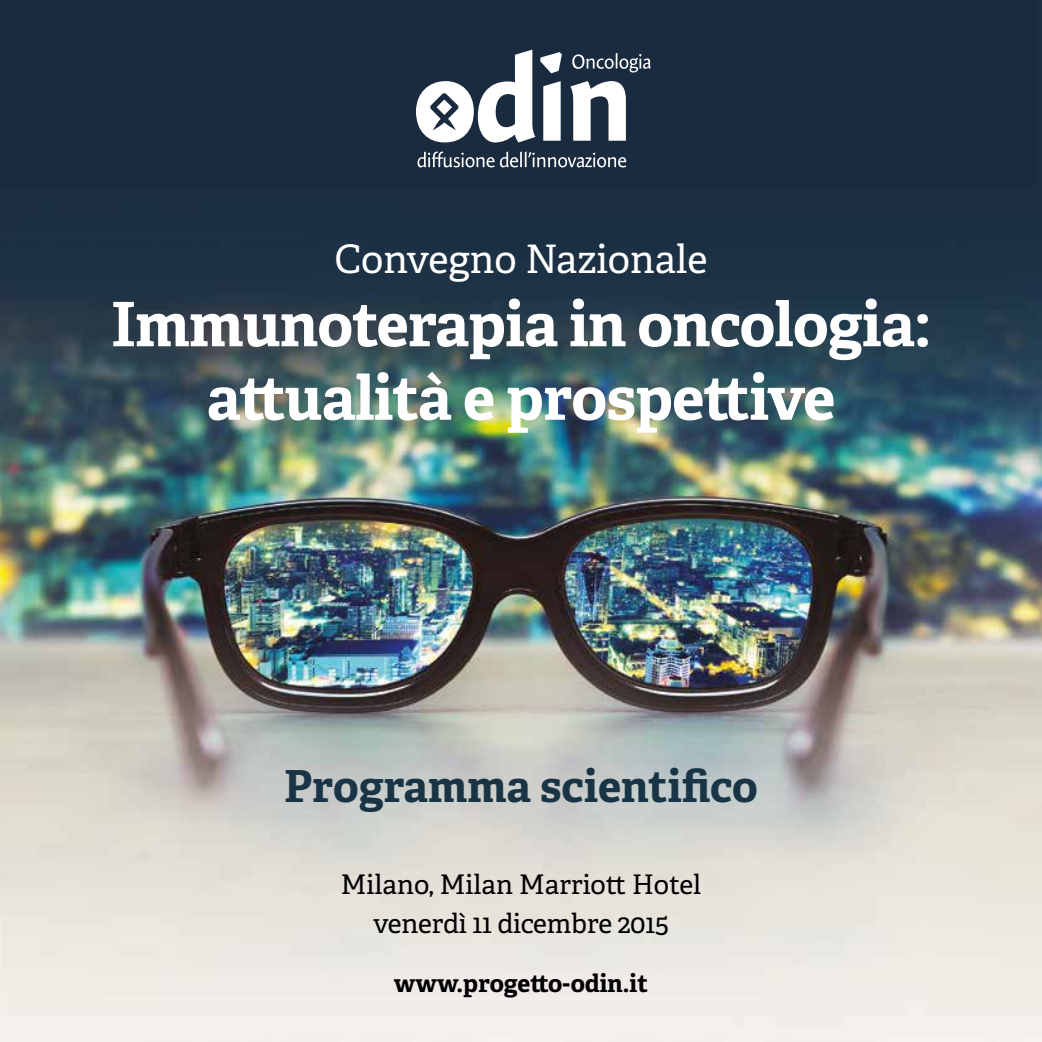
<style>
.page{position:relative;width:1042px;height:1042px;background:#fff}
.page>*{position:absolute;margin:0;border:0;box-sizing:border-box;transform-origin:0 0}
.t1{font:700 61.25px/73.5px "Adelle";letter-spacing:-.01em;color:#fff;text-align:center}
.t2{font:700 44.1px "Adelle";color:#193445}
.t3{font:39.2px "Adelle";color:#fff}
.t4{font:26.95px/39.2px "Adelle";letter-spacing:-.01em;color:#000;text-align:center}
.t5{font:700 24.5px "Adelle";color:#000}
</style>
<div class="page">
<img style="left:1px;top:0;width:1041px;height:1042px">
<svg style="left:417px;top:151px;width:209px;height:16px;background:#556270"></svg>
<svg style="left:570px;top:81px;width:56px;height:60px"></svg>
<svg style="left:572px;top:53px;width:79px;height:19px;background:#505d6c"></svg>
<svg style="left:416px;top:50px;width:146px;height:92px"></svg>
<hr style="left:0;top:0;width:1px;height:1042px;background:#e7e3d7">
<p class="t3" style="left:334px;top:230px;width:375px">Convegno Nazionale</p>
<p class="t1" style="left:111px;top:285px;width:821px">Immunoterapia in oncologia: attualità e prospettive</p>
<p class="t2" style="left:284px;top:754px;width:475px">Programma scientifico</p>
<p class="t4" style="left:341px;top:863px;width:362px">Milano, Milan Marriott Hotel venerdì 11 dicembre 2015</p>
<p class="t5" style="left:394px;top:965px;width:255px">www.progetto-odin.it</p>
</div>
